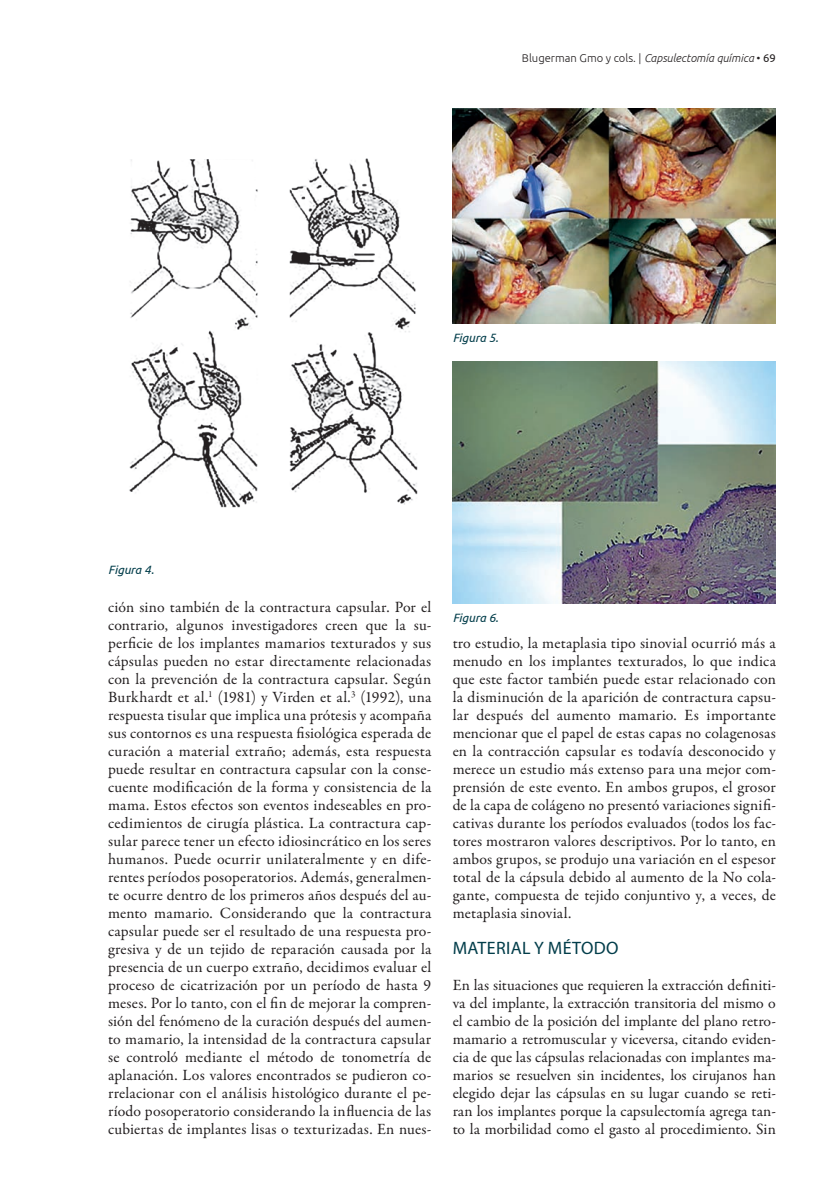
<style>
.page{position:relative;width:830px;height:1191px;background:#fff}
.page>*{position:absolute;margin:0;border:0;box-sizing:border-box;transform-origin:0 0}
.t1{font:18px "Myriad Pro";letter-spacing:.02em;color:#023d4a}
.t2{font:15.75px/18px "Garamond Premr Pro";letter-spacing:.01em;color:#231f20;text-align:justify}
.t3{font:italic 12px "Ubuntu";color:#023d4a}
.t4{font:300 11.25px "Ubuntu";color:#231f20}
.s1{font-style:italic}
.s2{font-weight:400}
</style>
<div class="page">
<img style="left:129px;top:158px;width:289px;height:350px">
<img style="left:452px;top:108px;width:323px;height:215px">
<img style="left:452px;top:362px;width:323px;height:241px">
<p class="t4" style="left:521px;top:51px;width:255px">Blugerman Gmo y cols. | <span class="s1">Capsulectomía química</span> • <span class="s2">69</span></p>
<p class="t3" style="left:452px;top:330px;width:47px">Figura 5.</p>
<p class="t3" style="left:108px;top:562px;width:47px">Figura 4.</p>
<p class="t2" style="left:108px;top:598px;width:324px">ción sino también de la contractura capsular. Por el contrario, algunos investigadores creen que la su&shy;perficie de los implantes mamarios texturados y sus cápsulas pueden no estar directamente relacionadas con la prevención de la contractura capsular. Según Burkhardt et al.<sup>1</sup> (1981) y Virden et al.<sup>3</sup> (1992), una respuesta tisular que implica una prótesis y acompaña sus contornos es una respuesta fisiológica esperada de curación a material extraño; además, esta respuesta puede resultar en contractura capsular con la conse&shy;cuente modificación de la forma y consistencia de la mama. Estos efectos son eventos indeseables en pro&shy;cedimientos de cirugía plástica. La contractura cap&shy;sular parece tener un efecto idiosincrático en los seres humanos. Puede ocurrir unilateralmente y en dife&shy;rentes períodos posoperatorios. Además, generalmen&shy;te ocurre dentro de los primeros años después del au&shy;mento mamario. Considerando que la contractura capsular puede ser el resultado de una respuesta pro&shy;gresiva y de un tejido de reparación causada por la presencia de un cuerpo extraño, decidimos evaluar el proceso de cicatrización por un período de hasta 9 meses. Por lo tanto, con el fin de mejorar la compren&shy;sión del fenómeno de la curación después del aumen&shy;to mamario, la intensidad de la contractura capsular se controló mediante el método de tonometría de aplanación. Los valores encontrados se pudieron co&shy;rrelacionar con el análisis histológico durante el pe&shy;ríodo posoperatorio considerando la influencia de las cubiertas de implantes lisas o texturizadas. En nues-</p>
<p class="t3" style="left:452px;top:611px;width:47px">Figura 6.</p>
<p class="t2" style="left:452px;top:634px;width:324px">tro estudio, la metaplasia tipo sinovial ocurrió más a menudo en los implantes texturados, lo que indica que este factor también puede estar relacionado con la disminución de la aparición de contractura capsu&shy;lar después del aumento mamario. Es importante mencionar que el papel de estas capas no colagenosas en la contracción capsular es todavía desconocido y merece un estudio más extenso para una mejor com&shy;prensión de este evento. En ambos grupos, el grosor de la capa de colágeno no presentó variaciones signifi&shy;cativas durante los períodos evaluados (todos los fac&shy;tores mostraron valores descriptivos. Por lo tanto, en ambos grupos, se produjo una variación en el espesor total de la cápsula debido al aumento de la No cola&shy;gante, compuesta de tejido conjuntivo y, a veces, de metaplasia sinovial.</p>
<p class="t1" style="left:452px;top:937px;width:167px">MATERIAL Y MÉTODO</p>
<p class="t2" style="left:452px;top:976px;width:324px">En las situaciones que requieren la extracción definiti&shy;va del implante, la extracción transitoria del mismo o el cambio de la posición del implante del plano retro&shy;mamario a retromuscular y viceversa, citando eviden&shy;cia de que las cápsulas relacionadas con implantes ma&shy;marios se resuelven sin incidentes, los cirujanos han elegido dejar las cápsulas en su lugar cuando se reti&shy;ran los implantes porque la capsulectomía agrega tan&shy;to la morbilidad como el gasto al procedimiento. Sin</p>
</div>
